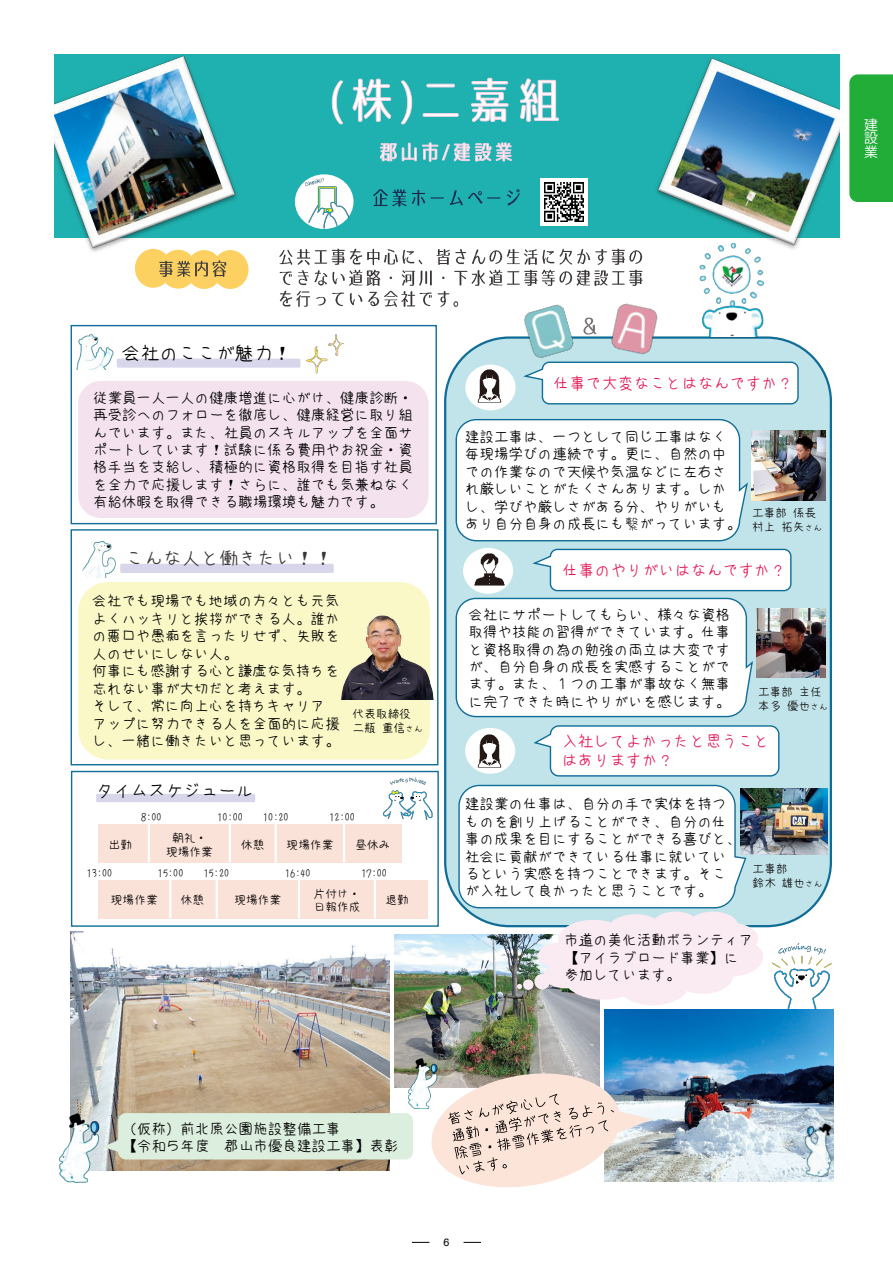
<style>
.page{position:relative;width:893px;height:1263px;background:#fff}
.page>*{position:absolute;margin:0;border:0;box-sizing:border-box;transform-origin:0 0}
.t1{font:18.9px "kiloji";color:#393535}
.t2{font:18.9px "kiloji";color:#000}
.t3{font:17.4px "kiloji";color:#000}
.t4{font:16.05px/19.2px "kiloji";color:#e41753}
.t5{font:14.55px/17.4px "kiloji";color:#000}
.t6{font:13.8px/13.8px "Koz Go Pro";color:#fff;text-align:justify}
.t7{font:11.7px/14px "kiloji";color:#000}
.t8{font:11.7px/14px "kiloji";color:#100f0f}
.t9{font:10.65px "Helvetica";color:#000}
.t10{font:10.05px "kiloji";color:#000}
.s1{font-size:8.7px}
</style>
<div class="page">
<svg style="left:412px;top:1242px;width:17px;height:1px"></svg>
<svg style="left:464px;top:1242px;width:17px;height:1px"></svg>
<div style="left:849px;top:74px;width:44px;height:128px;background:#22ac38"></div>
<img style="left:604px;top:1010px;width:229px;height:171px">
<img style="left:70px;top:931px;width:319px;height:239px">
<img style="left:394px;top:934px;width:205px;height:153px">
<div style="left:54px;top:54px;width:785px;height:183px;background:#1fb1af"></div>
<svg style="left:332px;top:81px;width:11px;height:43px"></svg>
<svg style="left:353px;top:79px;width:38px;height:43px"></svg>
<svg style="left:401px;top:81px;width:11px;height:43px"></svg>
<svg style="left:423px;top:78px;width:136px;height:44px"></svg>
<svg style="left:380px;top:142px;width:132px;height:20px"></svg>
<img style="left:373px;top:189px;width:147px;height:18px">
<img style="left:279px;top:249px;width:32px;height:17px">
<img style="left:314px;top:248px;width:329px;height:18px">
<img style="left:279px;top:269px;width:364px;height:18px">
<img style="left:279px;top:290px;width:180px;height:17px">
<div style="left:135px;top:249px;width:36px;height:39px;background:#fcd162;border-radius:50%"></div>
<div style="left:160px;top:250px;width:36px;height:39px;background:#fcd162;border-radius:50%"></div>
<div style="left:186px;top:250px;width:36px;height:39px;background:#fcd162;border-radius:50%"></div>
<div style="left:212px;top:250px;width:36px;height:39px;background:#fcd162;border-radius:50%"></div>
<img style="left:159px;top:256px;width:86px;height:21px">
<img style="left:85px;top:541px;width:31px;height:36px">
<svg style="left:82px;top:566px;width:13px;height:12px"></svg>
<div style="left:295px;top:174px;width:58px;height:55px;background:#fff;border-radius:50%"></div>
<div style="left:445px;top:338px;width:386px;height:588px;background:#c1e4ea;border-radius:64px"></div>
<img style="left:512px;top:304px;width:67px;height:54px">
<img style="left:611px;top:303px;width:58px;height:52px">
<img style="left:579px;top:311px;width:43px;height:28px">
<div style="left:465px;top:364px;width:51px;height:46px;background:#fff;border-radius:50%"></div>
<img style="left:477px;top:370px;width:25px;height:32px">
<svg style="left:523px;top:361px;width:276px;height:44px;background:#e9f3f6"></svg>
<svg style="left:455px;top:419px;width:293px;height:123px;background:#f5f9fa"></svg>
<div style="left:465px;top:728px;width:50px;height:46px;background:#fff;border-radius:50%"></div>
<svg style="left:533px;top:725px;width:247px;height:52px;background:#ebf3f6"></svg>
<img style="left:477px;top:735px;width:25px;height:32px">
<div style="left:71px;top:325px;width:366px;height:199px;border:1px solid #106d97"></div>
<div style="left:78px;top:582px;width:352px;height:177px;background:#f9f8c6;border-radius:30px"></div>
<div style="left:71px;top:529px;width:367px;height:236px;border:1px solid #106d97"></div>
<div style="left:120px;top:564px;width:214px;height:9px;background:#d7d6eb;border-radius:2px"></div>
<div style="left:71px;top:771px;width:368px;height:156px;border:1px solid #106d97"></div>
<div style="left:117px;top:359px;width:183px;height:9px;background:#d7d6eb;border-radius:2px"></div>
<img style="left:70px;top:331px;width:44px;height:39px">
<img style="left:677px;top:254px;width:98px;height:83px">
<div style="left:78px;top:381px;width:350px;height:137px;background:#f4e3ef;border-radius:23px"></div>
<div style="left:96px;top:794px;width:159px;height:8px;background:#d7d6eb"></div>
<img style="left:767px;top:943px;width:67px;height:67px">
<img style="left:383px;top:777px;width:49px;height:44px">
<img style="left:307px;top:335px;width:36px;height:38px">
<div style="left:98px;top:824px;width:51px;height:38px;background:#fbe2d8"></div>
<div style="left:149px;top:824px;width:81px;height:38px;background:#fbe2d8"></div>
<div style="left:230px;top:824px;width:46px;height:38px;background:#fbe2d8"></div>
<div style="left:276px;top:824px;width:68px;height:38px;background:#fbe2d8"></div>
<div style="left:344px;top:824px;width:58px;height:38px;background:#fbe2d8"></div>
<hr style="left:148px;top:824px;width:2px;height:38px;background:#fff">
<hr style="left:229px;top:824px;width:2px;height:38px;background:#fff">
<hr style="left:275px;top:824px;width:2px;height:38px;background:#fff">
<hr style="left:343px;top:824px;width:2px;height:38px;background:#fff">
<div style="left:98px;top:880px;width:72px;height:38px;background:#fbe2d8"></div>
<div style="left:170px;top:880px;width:47px;height:38px;background:#fbe2d8"></div>
<div style="left:217px;top:880px;width:82px;height:38px;background:#fbe2d8"></div>
<div style="left:299px;top:880px;width:76px;height:38px;background:#fbe2d8"></div>
<div style="left:375px;top:880px;width:52px;height:38px;background:#fbe2d8"></div>
<hr style="left:169px;top:880px;width:2px;height:38px;background:#fff">
<hr style="left:216px;top:880px;width:2px;height:38px;background:#fff">
<hr style="left:298px;top:880px;width:2px;height:38px;background:#fff">
<hr style="left:374px;top:880px;width:2px;height:38px;background:#fff">
<img style="left:302px;top:175px;width:46px;height:54px">
<svg style="left:455px;top:548px;width:337px;height:170px;background:#ecf4f6"></svg>
<svg style="left:458px;top:784px;width:310px;height:223px;background:#e7eaed"></svg>
<div style="left:523px;top:979px;width:10px;height:11px;background:#faeaf2;border-radius:50%"></div>
<div style="left:534px;top:974px;width:16px;height:15px;background:#faeaf2;border-radius:50%"></div>
<img style="left:59px;top:1113px;width:52px;height:70px">
<div style="left:103px;top:1113px;width:310px;height:46px;background:#dceede"></div>
<img style="left:788px;top:1118px;width:46px;height:64px">
<img style="left:398px;top:1058px;width:48px;height:51px">
<svg style="left:422px;top:1072px;width:231px;height:116px"></svg>
<img style="left:54px;top:55px;width:188px;height:201px">
<img style="left:652px;top:58px;width:187px;height:196px">
<img style="left:751px;top:430px;width:74px;height:71px">
<img style="left:756px;top:608px;width:69px;height:70px">
<img style="left:741px;top:789px;width:87px;height:65px">
<img style="left:540px;top:178px;width:48px;height:47px">
<img style="left:341px;top:605px;width:93px;height:94px">
<img style="left:54px;top:69px;width:169px;height:166px">
<img style="left:671px;top:72px;width:163px;height:160px">
<p class="t6" style="left:864px;top:118px;width:15px">建設業</p>
<p class="t2" style="left:122px;top:343px;width:171px">会社のここが魅力！</p>
<p class="t5" style="left:93px;top:389px;width:321px;text-align:justify">従業員一人一人の健康増進に心がけ、健康診断・再受診へのフォローを徹底し、健康経営に取り組んでいます。また、社員のスキルアップを全面サポートしています！試験に係る費用やお祝金・資格手当を支給し、積極的に資格取得を目指す社員を全力で応援します！さらに、誰でも気兼ねなく有給休暇を取得できる職場環境も魅力です。</p>
<p class="t1" style="left:126px;top:549px;width:209px">こんな人と働きたい！！</p>
<p class="t5" style="left:93px;top:592px;width:249px">会社でも現場でも地域の方々とも元気よくハッキリと挨拶ができる人。誰かの悪口や愚痴を言ったりせず、失敗を人のせいにしない人。<br>何事にも感謝する心と謙虚な気持ちを忘れない事が大切だと考えます。<br>そして、常に向上心を持ちキャリアアップに努力できる人を全面的に応援し、一緒に働きたいと思っています。</p>
<p class="t7" style="left:353px;top:706px;width:71px">代表取締役二瓶重信<span class="s1">さん</span></p>
<p class="t3" style="left:96px;top:782px;width:158px">タイムスケジュール</p>
<p class="t10" style="left:141px;top:812px;width:22px">8:00</p>
<p class="t10" style="left:218px;top:812px;width:27px">10:00</p>
<p class="t10" style="left:263px;top:812px;width:27px">10:20</p>
<p class="t10" style="left:330px;top:812px;width:27px">12:00</p>
<p class="t7" style="left:109px;top:837px;width:25px">出勤</p>
<p class="t7" style="left:166px;top:830px;width:48px;text-align:center">朝礼・現場作業</p>
<p class="t7" style="left:241px;top:837px;width:25px">休憩</p>
<p class="t7" style="left:287px;top:837px;width:48px">現場作業</p>
<p class="t7" style="left:355px;top:837px;width:37px">昼休み</p>
<p class="t7" style="left:111px;top:893px;width:48px">現場作業</p>
<p class="t7" style="left:181px;top:893px;width:25px">休憩</p>
<p class="t7" style="left:235px;top:893px;width:48px">現場作業</p>
<p class="t7" style="left:314px;top:886px;width:48px">片付け・日報作成</p>
<p class="t7" style="left:385px;top:893px;width:25px">退勤</p>
<p class="t10" style="left:87px;top:868px;width:27px">13:00</p>
<p class="t10" style="left:158px;top:868px;width:27px">15:00</p>
<p class="t10" style="left:204px;top:868px;width:27px">15:20</p>
<p class="t10" style="left:285px;top:868px;width:27px">16:40</p>
<p class="t10" style="left:361px;top:868px;width:27px">17:00</p>
<p class="t4" style="left:554px;top:373px;width:242px">仕事で大変なことはなんですか？</p>
<p class="t5" style="left:465px;top:428px;width:278px">建設工事は、一つとして同じ工事はなく毎現場学びの連続です。更に、自然の中での作業なので天候や気温などに左右され厳しいことがたくさんあります。しかし、学びや厳しさがある分、やりがいもあり自分自身の成長にも繋がっています。</p>
<p class="t8" style="left:752px;top:506px;width:71px">工事部係長村上拓矢<span class="s1">さん</span></p>
<p class="t4" style="left:563px;top:561px;width:225px">仕事のやりがいはなんですか？</p>
<p class="t5" style="left:469px;top:606px;width:263px;text-align:justify">会社にサポートしてもらい、様々な資格取得や技能の習得ができています。仕事と資格取得の為の勉強の両立は大変ですが、自分自身の成長を実感することがでます。また、１つの工事が事故なく無事に完了できた時にやりがいを感じます。</p>
<p class="t8" style="left:758px;top:685px;width:71px">工事部主任本多優也<span class="s1">さん</span></p>
<p class="t4" style="left:562px;top:732px;width:209px">入社してよかったと思うことはありますか？</p>
<p class="t5" style="left:465px;top:795px;width:278px">建設業の仕事は、自分の手で実体を持つものを創り上げることができ、自分の仕事の成果を目にすることができる喜びと、社会に貢献ができている仕事に就いているという実感を持つことできます。そこが入社して良かったと思うことです。</p>
<p class="t8" style="left:753px;top:862px;width:71px">工事部<br>鈴木雄也<span class="s1">さん</span></p>
<p class="t5" style="left:564px;top:931px;width:190px">市道の美化活動ボランティア【アイラブロード事業】に参加しています。</p>
<p class="t5" style="left:123px;top:1120px;width:278px">（仮称）前北原公園施設整備工事<br>【令和５年度 郡山市優良建設工事】表彰</p>
<p class="t9" style="left:444px;top:1234px;width:7px">6</p>
</div>
